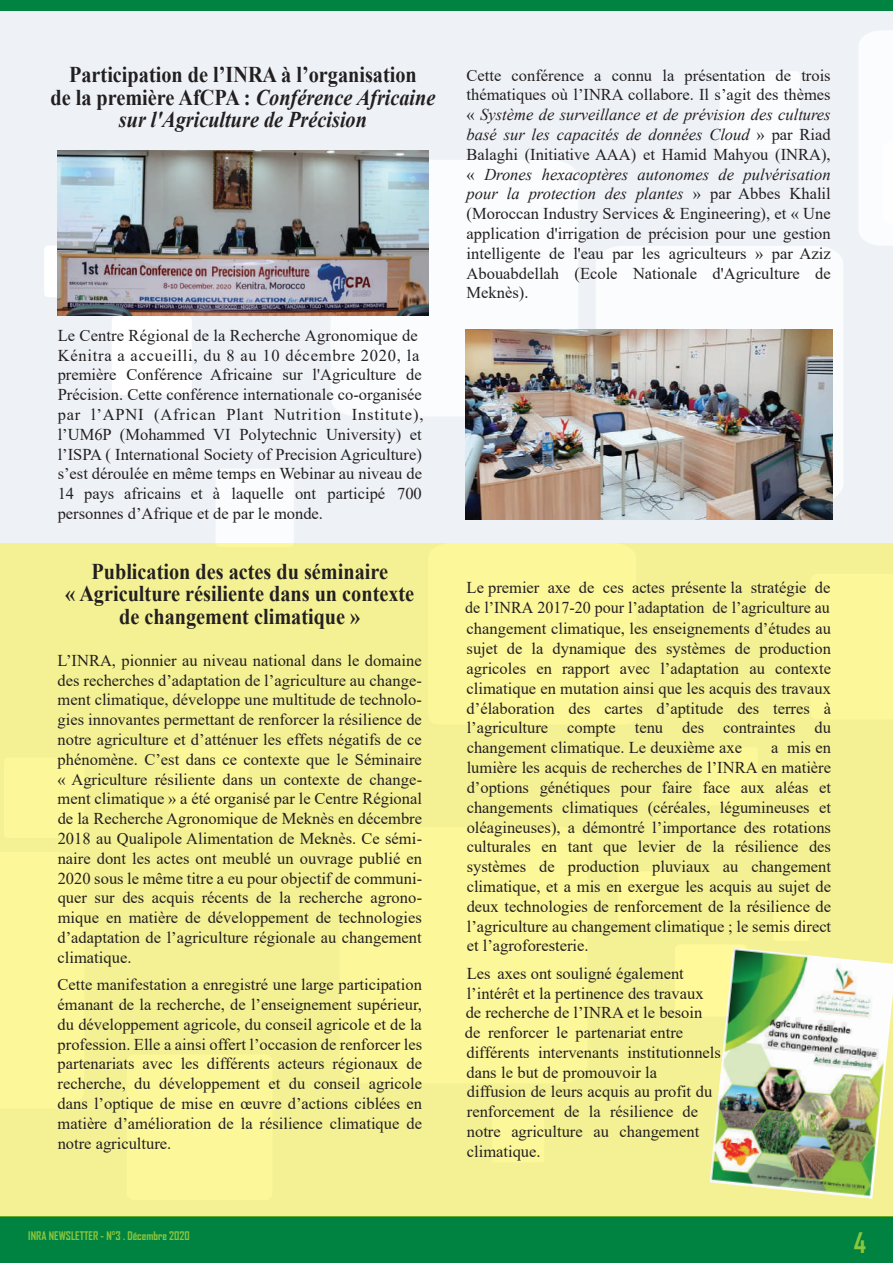
<style>
.page{position:relative;width:893px;height:1263px;background:#eef2f6}
.page>*{position:absolute;margin:0;border:0;box-sizing:border-box;transform-origin:0 0}
.t1{font:700 27.15px "Agency FB";color:#8bc63e}
.t2{font:700 22.5px/22.5px "Times New Roman";color:#231f20;text-align:center;scale:.9 1}
.t3{font:16.5px/19.8px "Times New Roman";color:#231f20;text-align:justify}
.t4{font:700 11.4px "Agency FB";color:#8bc63e}
.s1{font-style:italic}
</style>
<div class="page">
<div style="left:330px;top:160px;width:248px;height:256px;background:#fbfcfd"></div>
<div style="left:596px;top:246px;width:247px;height:256px;background:#fbfcfd"></div>
<div style="left:859px;top:31px;width:34px;height:214px;background:#fbfcfd"></div>
<div style="left:719px;top:71px;width:81px;height:81px;background:#fff;border-radius:4px"></div>
<div style="left:216px;top:469px;width:78px;height:78px;background:#fff;border-radius:4px"></div>
<div style="left:44px;top:246px;width:52px;height:51px;background:#fff;border-radius:4px"></div>
<div style="left:112px;top:315px;width:80px;height:80px;background:#fff;border-radius:6px"></div>
<img style="left:58px;top:151px;width:370px;height:164px">
<div style="left:0;top:0;width:893px;height:10px;background:#008240"></div>
<img style="left:466px;top:329px;width:366px;height:190px">
<div style="left:0;top:1216px;width:893px;height:47px;background:#008240"></div>
<div style="left:0;top:543px;width:893px;height:673px;background:#f4f194"></div>
<img style="left:709px;top:948px;width:184px;height:251px">
<h2 class="t2" style="left:50px;top:63px;width:429px">Participation de l’INRA à l’organisation<br>de la première AfCPA : <span class="s1">Conférence Africaine sur l'Agriculture de Précision</span></h2>
<p class="t3" style="left:58px;top:325px;width:367px;text-align:left">Le Centre Régional de la Recherche Agronomique de Kénitra a accueilli, du 8 au 10 décembre 2020, la première Conférence Africaine sur l'Agriculture de Précision. Cette conférence internationale co-organisée par l’APNI (African Plant Nutrition Institute), l’UM6P (Mohammed VI Polytechnic University) et l’ISPA ( International Society of Precision Agriculture) s’est déroulée en même temps en Webinar au niveau de 14 pays africains et à laquelle ont participé 700 personnes d’Afrique et de par le monde.</p>
<h2 class="t2" style="left:65px;top:559px;width:389px">Publication des actes du séminaire<br>« Agriculture résiliente dans un contexte de changement climatique »</h2>
<p class="t3" style="left:58px;top:650px;width:366px">L’INRA, pionnier au niveau national dans le domaine des recherches d’adaptation de l’agriculture au change&shy;ment climatique, développe une multitude de technolo&shy;gies innovantes permettant de renforcer la résilience de notre agriculture et d’atténuer les effets négatifs de ce phénomène. C’est dans ce contexte que le Séminaire « Agriculture résiliente dans un contexte de change&shy;ment climatique » a été organisé par le Centre Régional de la Recherche Agronomique de Meknès en décembre 2018 au Qualipole Alimentation de Meknès. Ce sémi&shy;naire dont les actes ont meublé un ouvrage publié en 2020 sous le même titre a eu pour objectif de communi&shy;quer sur des acquis récents de la recherche agrono&shy;mique en matière de développement de technologies d’adaptation de l’agriculture régionale au changement climatique.</p>
<p class="t3" style="left:58px;top:974px;width:366px">Cette manifestation a enregistré une large participation émanant de la recherche, de l’enseignement supérieur, du développement agricole, du conseil agricole et de la profession. Elle a ainsi offert l’occasion de renforcer les partenariats avec les différents acteurs régionaux de recherche, du développement et du conseil agricole dans l’optique de mise en œuvre d’actions ciblées en matière d’amélioration de la résilience climatique de notre agriculture.</p>
<p class="t4" style="left:28px;top:1229px;width:163px">INRA NEWSLETTER - N°3 . Décembre 2020</p>
<p class="t3" style="left:467px;top:65px;width:366px">Cette conférence a connu la présentation de trois thématiques où l’INRA collabore. Il s’agit des thèmes « <span class="s1">Système de surveillance et de prévision des cultures basé sur les capacités de données Cloud</span> » par Riad Balaghi (Initiative AAA) et Hamid Mahyou (INRA), « <span class="s1">Drones hexacoptères autonomes de pulvérisation pour la protection des plantes</span> » par Abbes Khalil (Moroccan Industry Services &amp; Engineering), et « Une application d'irrigation de précision pour une gestion intelligente de l'eau par les agriculteurs » par Aziz Abouabdellah (Ecole Nationale d'Agriculture de Meknès).</p>
<p class="t3" style="left:465px;top:577px;width:367px">Le premier axe de ces actes présente la stratégie de de l’INRA 2017-20 pour l’adaptation de l’agriculture au</p>
<p class="t3" style="left:467px;top:618px;width:366px">changement climatique, les enseignements d’études au sujet de la dynamique des systèmes de production agricoles en rapport avec l’adaptation au contexte climatique en mutation ainsi que les acquis des travaux d’élaboration des cartes d’aptitude des terres à l’agriculture compte tenu des contraintes du changement climatique. Le deuxième axe</p>
<p class="t3" style="left:467px;top:737px;width:366px;text-indent:304px">a mis en lumière les acquis de recherches de l’INRA en matière d’options génétiques pour faire face aux aléas et changements climatiques (céréales, légumineuses et oléagineuses), a démontré l’importance des rotations culturales en tant que levier de la résilience des systèmes de production pluviaux au changement climatique, et a mis en exergue les acquis au sujet de deux technologies de renforcement de la résilience de l’agriculture au changement climatique ; le semis direct et l’agroforesterie.</p>
<p class="t3" style="left:465px;top:963px;width:258px;text-align:left">Les axes ont souligné également l’intérêt et la pertinence des travaux de recherche de l’INRA et le besoin de renforcer le partenariat entre différents intervenants institutionnels dans le but de promouvoir la<br>diffusion de leurs acquis au profit du renforcement de la résilience de notre agriculture au changement climatique.</p>
<h1 class="t1" style="left:854px;top:1226px;width:14px">4</h1>
</div>
